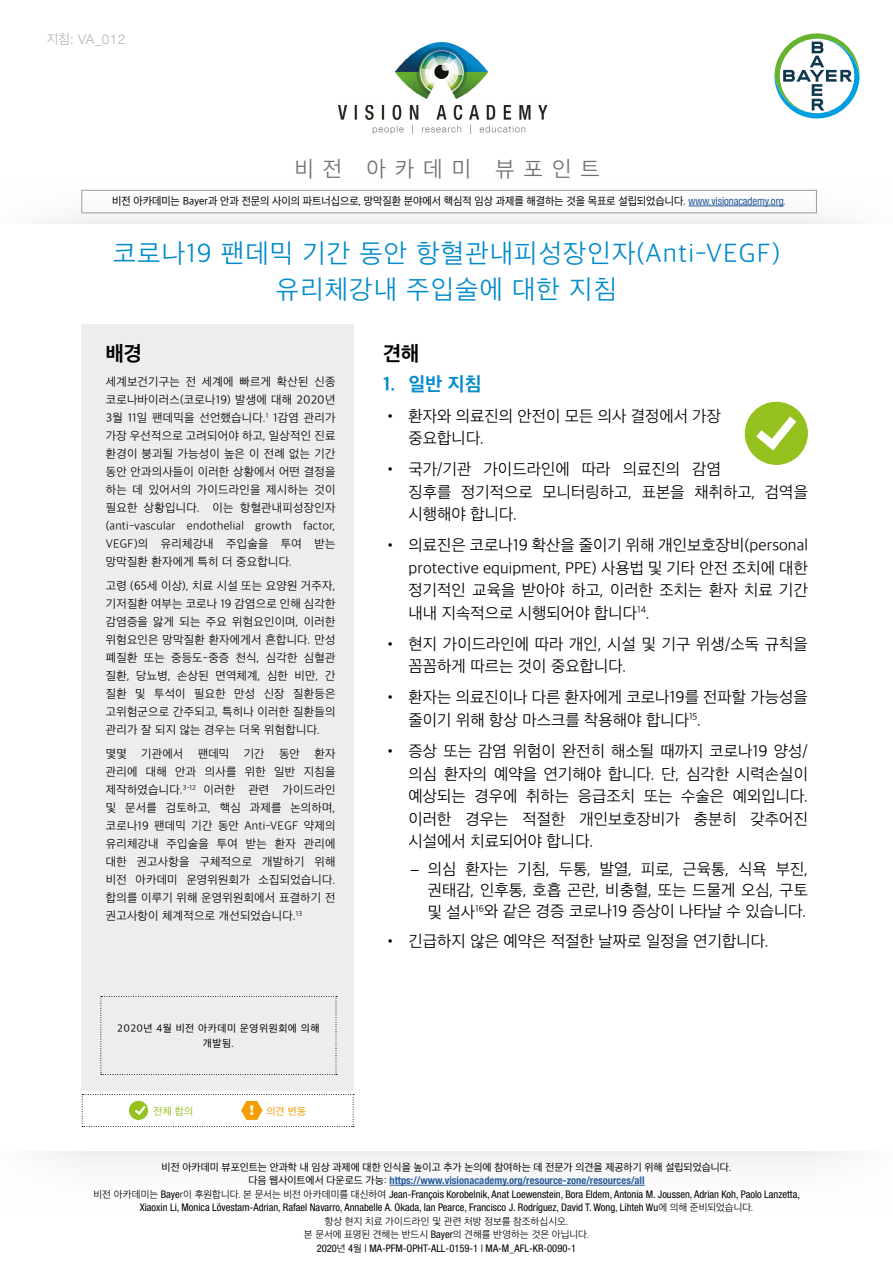
<style>
.page{position:relative;width:893px;height:1263px;background:#fff}
.page>*{position:absolute;margin:0;border:0;box-sizing:border-box;transform-origin:0 0}
.t1{font:300 27px/36px "Apple SD Gothic Neo";letter-spacing:.04em;color:#008bcb;text-align:center}
.t2{font:300 22.5px "Apple SD Gothic Neo";letter-spacing:.4em;color:#706f6f}
.t3{font:700 21px "Apple SD Gothic Neo";color:#000}
.t4{font:700 19.5px "Apple SD Gothic Neo";color:#008bcb}
.t5{font:300 16.5px/22.5px "Apple SD Gothic Neo";letter-spacing:.005em;color:#000}
.t6{font:300 13.5px "Helvetica Neue LT Std";color:#b3b2b2}
.t7{font:300 12px/18px "Apple SD Gothic Neo";letter-spacing:.02em;color:#000;text-align:justify}
.t8{font:11.25px "Apple SD Gothic Neo";letter-spacing:-.005em;color:#000;scale:.96 1}
.t9{font:condensed 10.5px/13.5px "Helvetica Neue LT Pro";color:#000;text-align:center}
.t10{font:700 condensed 10.5px "Helvetica Neue LT Std";color:#275b9b}
.t11{font:10.5px "Apple SD Gothic Neo";color:#000}
.t12{font:10.5px/15px "Apple SD Gothic Neo";letter-spacing:.05em;color:#000;text-align:center}
.t13{font:10.5px "Apple SD Gothic Neo";color:#f59c00}
.t14{font:10.5px "Apple SD Gothic Neo";color:#95c11f}
.t15{font:300 10.2px/13.5px "Apple SD Gothic Neo";color:#000;text-align:center}
.s1{font-family:"Apple SD Gothic Neo"}
.s2{font-family:"Helvetica Neue LT Std";font-stretch:condensed;color:#275b9b}
.s3{color:#275b9b}
.s4{font-family:"Helvetica Neue LT Std";font-weight:900;font-size:13.5px;color:#fff}
.s5{font-family:"Helvetica Neue LT Std"}
.s6{font-family:"Apple SD Gothic Neo";font-weight:400;font-stretch:normal;color:#000}
.s7{font-family:"Apple SD Gothic Neo";font-weight:300;font-stretch:normal;font-size:10.2px}
.s8{font-family:"Helvetica Neue LT Pro";font-weight:400;font-stretch:condensed;font-size:10.5px}
</style>
<div class="page">
<hr style="left:390px;top:1185px;width:255px;height:1px;background:#275b9b">
<svg style="left:774px;top:33px;width:85px;height:85px"></svg>
<svg style="left:82px;top:1094px;width:272px;height:33px"></svg>
<div style="left:0;top:133px;width:893px;height:90px;background:linear-gradient(to bottom,#fff,#f2f2f3)"></div>
<div style="left:0;top:81px;width:95px;height:232px;background:#fff"></div>
<div style="left:82px;top:324px;width:272px;height:766px;background:#ededed"></div>
<div style="left:798px;top:142px;width:95px;height:142px;background:#fff"></div>
<svg style="left:101px;top:996px;width:236px;height:79px"></svg>
<div style="left:745px;top:402px;width:63px;height:63px;background:#95c11f;border-radius:50%"></div>
<svg style="left:756px;top:416px;width:40px;height:34px"></svg>
<div style="left:81px;top:190px;width:736px;height:23px;border:1px solid #9d9d9c"></div>
<hr style="left:689px;top:206px;width:95px;height:1px;background:#275b9b">
<img style="left:338px;top:43px;width:214px;height:91px">
<p class="t6" style="left:47px;top:31px;width:80px"><span class="s1">지침</span>: VA_012</p>
<h2 class="t2" style="left:294px;top:157px;width:307px">비전 아카데미 뷰포인트</h2>
<p class="t8" style="left:112px;top:195px;width:703px">비전 아카데미는 Bayer과 안과 전문의 사이의 파트너십으로, 망막질환 분야에서 핵심적 임상 과제를 해결하는 것을 목표로 설립되었습니다. <span class="s2">www.visionacademy.org</span><span class="s3">.</span></p>
<h1 class="t1" style="left:113px;top:237px;width:669px">코로나19 팬데믹 기간 동안 항혈관내피성장인자(Anti-VEGF) 유리체강내 주입술에 대한 지침</h1>
<h3 class="t3" style="left:106px;top:342px;width:38px">배경</h3>
<p class="t7" style="left:106px;top:373px;width:231px">세계보건기구는 전 세계에 빠르게 확산된 신종 코로나바이러스(코로나19) 발생에 대해 2020년 3월 11일 팬데믹을 선언했습니다.<sup>1</sup> 1감염 관리가 가장 우선적으로 고려되어야 하고, 일상적인 진료 환경이 붕괴될 가능성이 높은 이 전례 없는 기간 동안 안과의사들이 이러한 상황에서 어떤 결정을 하는 데 있어서의 가이드라인을 제시하는 것이 필요한 상황입니다. 이는 항혈관내피성장인자 (anti-vascular endothelial growth factor, VEGF)의 유리체강내 주입술을 투여 받는 망막질환 환자에게 특히 더 중요합니다.</p>
<p class="t7" style="left:106px;top:577px;width:231px">고령 (65세 이상), 치료 시설 또는 요양원 거주자, 기저질환 여부는 코로나 19 감염으로 인해 심각한 감염증을 앓게 되는 주요 위험요인이며, 이러한 위험요인은 망막질환 환자에게서 흔합니다. 만성 폐질환 또는 중등도-중증 천식, 심각한 심혈관 질환, 당뇨병, 손상된 면역체계, 심한 비만, 간 질환 및 투석이 필요한 만성 신장 질환등은 고위험군으로 간주되고, 특히나 이러한 질환들의 관리가 잘 되지 않는 경우는 더욱 위험합니다.</p>
<p class="t7" style="left:106px;top:746px;width:231px">몇몇 기관에서 팬데믹 기간 동안 환자 관리에 대해 안과 의사를 위한 일반 지침을 제작하였습니다.<sup>3-12</sup> 이러한 관련 가이드라인 및 문서를 검토하고, 핵심 과제를 논의하며, 코로나19 팬데믹 기간 동안 Anti-VEGF 약제의 유리체강내 주입술을 투여 받는 환자 관리에 대한 권고사항을 구체적으로 개발하기 위해 비전 아카데미 운영위원회가 소집되었습니다. 합의를 이루기 위해 운영위원회에서 표결하기 전 권고사항이 체계적으로 개선되었습니다.<sup>13</sup></p>
<p class="t12" style="left:117px;top:1021px;width:204px">2020년 4월 비전 아카데미 운영위원회에 의해 개발됨.</p>
<p class="t14" style="left:153px;top:1105px;width:41px">전체 합의</p>
<p class="t13" style="left:250px;top:1105px;width:58px"><span class="s4">!</span> 의견 변동</p>
<h3 class="t3" style="left:383px;top:342px;width:38px">견해</h3>
<h3 class="t4" style="left:383px;top:373px;width:100px">1. 일반 지침</h3>
<h3 class="t5" style="left:409px;top:406px;width:314px;text-indent:-26px">• 환자와 의료진의 안전이 모든 의사 결정에서 가장 중요합니다.</h3>
<h3 class="t5" style="left:409px;top:459px;width:401px;text-indent:-26px">• 국가/기관 가이드라인에 따라 의료진의 감염<br>징후를 정기적으로 모니터링하고, 표본을 채취하고, 검역을 시행해야 합니다.</h3>
<h3 class="t5" style="left:409px;top:535px;width:401px;text-align:justify;text-indent:-26px">• 의료진은 코로나19 확산을 줄이기 위해 개인보호장비(personal protective equipment, PPE) 사용법 및 기타 안전 조치에 대한 정기적인 교육을 받아야 하고, 이러한 조치는 환자 치료 기간 내내 지속적으로 시행되어야 합니다<sup>14</sup>.</h3>
<h3 class="t5" style="left:409px;top:634px;width:401px;text-indent:-26px">• 현지 가이드라인에 따라 개인, 시설 및 기구 위생/소독 규칙을 꼼꼼하게 따르는 것이 중요합니다.</h3>
<h3 class="t5" style="left:409px;top:687px;width:401px;text-indent:-26px">• 환자는 의료진이나 다른 환자에게 코로나19를 전파할 가능성을 줄이기 위해 항상 마스크를 착용해야 합니다<sup>15</sup>.</h3>
<h3 class="t5" style="left:409px;top:741px;width:401px;text-align:justify;text-indent:-26px">• 증상 또는 감염 위험이 완전히 해소될 때까지 코로나19 양성/ 의심 환자의 예약을 연기해야 합니다. 단, 심각한 시력손실이 예상되는 경우에 취하는 응급조치 또는 수술은 예외입니다. 이러한 경우는 적절한 개인보호장비가 충분히 갖추어진 시설에서 치료되어야 합니다.</h3>
<h3 class="t5" style="left:428px;top:860px;width:382px;line-height:21px;text-align:justify;text-indent:-17px"><span class="s5">–</span> 의심 환자는 기침, 두통, 발열, 피로, 근육통, 식욕 부진, 권태감, 인후통, 호흡 곤란, 비충혈, 또는 드물게 오심, 구토 및 설사<sup>16</sup>와 같은 경증 코로나19 증상이 나타날 수 있습니다.</h3>
<h3 class="t5" style="left:383px;top:931px;width:387px">• 긴급하지 않은 예약은 적절한 날짜로 일정을 연기합니다.</h3>
<p class="t11" style="left:162px;top:1161px;width:571px">비전 아카데미 뷰포인트는 안과학 내 임상 과제에 대한 인식을 높이고 추가 논의에 참여하는 데 전문가 의견을 제공하기 위해 설립되었습니다.</p>
<p class="t10" style="left:248px;top:1174px;width:398px"><span class="s6">다음 웹사이트에서 다운로드 가능:</span> https://www.visionacademy.org/resource-zone/resources/all</p>
<p class="t9" style="left:93px;top:1187px;width:708px"><span class="s7">비전 아카데미는</span> Baye<span class="s7">r이 후원합니다. 본 문서는 비전 아카데미를 대신하여</span> Jean-François Korobelnik, Anat Loewenstein, Bora Eldem, Antonia M. Joussen, Adrian Koh, Paolo Lanzetta,<br>Xiaoxin Li, Monica Lövestam-Adrian, Rafael Navarro, Annabelle A. Okada, Ian Pearce, Francisco J. Rodríguez, David T. Wong, Lihteh Wu<span class="s7">에 의해 준비되었습니다.</span></p>
<p class="t15" style="left:304px;top:1215px;width:286px">항상 현지 치료 가이드라인 및 관련 처방 정보를 참조하십시오.<br>본 문서에 표명된 견해는 반드시 <span class="s8">Bayer</span>의 견해를 반영하는 것은 아닙니다.</p>
<p class="t9" style="left:317px;top:1241px;width:261px">2020<span class="s7">년</span> 4<span class="s7">월</span> | MA-PFM-OPHT-ALL-0159-1 | MA-M_AFL-KR-0090-1</p>
</div>
